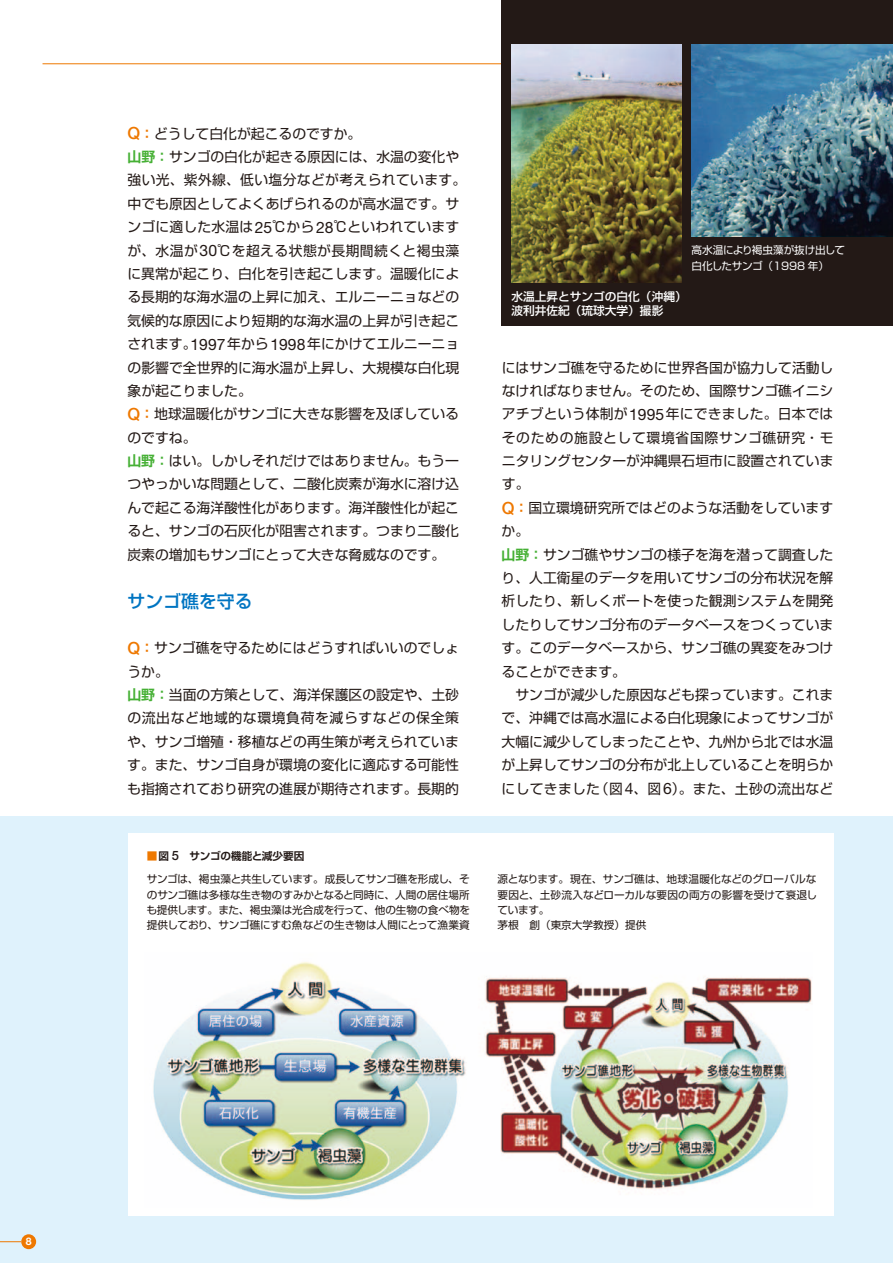
<style>
.page{position:relative;width:893px;height:1263px;background:#fff}
.page>*{position:absolute;margin:0;border:0;box-sizing:border-box;transform-origin:0 0}
.t1{font:500 17.85px "Shin Go Pro";color:#0075c2}
.t2{font:13.8px/23.4px "Shin Go Pro";color:#231916}
.t3{font:500 11.7px/14.9px "Shin Go Pro";color:#fff}
.t4{font:10.65px/15.5px "Shin Go Pro";color:#231916;text-align:justify}
.t5{font:10.65px/15.5px "Shin Go Pro";letter-spacing:-.02em;color:#fff}
.t6{font:700 10.65px "Shin Go Pro De";letter-spacing:-.01em;color:#231916}
.t7{font:700 10.5px "Helvetica Neue";color:#fff}
.s1{font-family:"Helvetica Neue";font-weight:500;font-size:16.8px;color:#ee7800}
.s2{font-family:"Shin Go Pro De";font-weight:700;color:#ee7800}
.s3{font-family:"Shin Go Pro De";font-weight:700;color:#46b035}
.s4{font-family:"Helvetica Neue";font-size:15.75px}
.s5{color:#ee7800}
.s6{font-family:"Helvetica Neue";font-weight:500;font-size:12.9px}
</style>
<div class="page">
<div style="left:0;top:816px;width:893px;height:447px;background:#dff2fc"></div>
<div style="left:128px;top:833px;width:705px;height:383px;background:#fff"></div>
<img style="left:153px;top:962px;width:659px;height:238px">
<svg style="left:0;top:1241px;width:21px;height:1px"></svg>
<div style="left:21px;top:1234px;width:15px;height:15px;background:#ee7800;border-radius:50%"></div>
<hr style="left:43px;top:64px;width:850px;height:1px;background:#ee7800">
<div style="left:502px;top:0;width:391px;height:325px;background:#231916"></div>
<img style="left:691px;top:45px;width:202px;height:191px">
<img style="left:511px;top:45px;width:170px;height:238px">
<p class="t2" style="left:127px;top:120px;width:340px"><span class="s1">Q</span><span class="s2">：</span>どうして白化が起こるのですか。<br><span class="s3">山野：</span>サンゴの白化が起きる原因には、水温の変化や強い光、紫外線、低い塩分などが考えられています。中でも原因としてよくあげられるのが高水温です。サンゴに適した水温は<span class="s4">25</span>℃から<span class="s4">28</span>℃といわれていますが、水温が<span class="s4">30</span>℃を超える状態が長期間続くと褐虫藻に異常が起こり、白化を引き起こします。温暖化による長期的な海水温の上昇に加え、エルニーニョなどの気候的な原因により短期的な海水温の上昇が引き起こされます。<span class="s4">1997</span>年から<span class="s4">1998</span>年にかけてエルニーニョの影響で全世界的に海水温が上昇し、大規模な白化現象が起こりました。<br><span class="s1">Q</span><span class="s2">：</span>地球温暖化がサンゴに大きな影響を及ぼしているのですね。<br><span class="s3">山野：</span>はい。しかしそれだけではありません。もう一つやっかいな問題として、二酸化炭素が海水に溶け込んで起こる海洋酸性化があります。海洋酸性化が起こると、サンゴの石灰化が阻害されます。つまり二酸化炭素の増加もサンゴにとって大きな脅威なのです。</p>
<p class="t1" style="left:128px;top:587px;width:127px">サンゴ礁を守る</p>
<p class="t2" style="left:127px;top:635px;width:333px"><span class="s1">Q</span><span class="s2">：</span>サンゴ礁を守るためにはどうすればいいのでしょうか。<br><span class="s3">山野：</span>当面の方策として、海洋保護区の設定や、土砂の流出など地域的な環境負荷を減らすなどの保全策や、サンゴ増殖・移植などの再生策が考えられています。また、サンゴ自身が環境の変化に適応する可能性も指摘されており研究の進展が期待されます。長期的</p>
<p class="t3" style="left:511px;top:287px;width:177px">水温上昇とサンゴの白化（沖縄）波利井佐紀（琉球大学）撮影</p>
<p class="t5" style="left:691px;top:241px;width:155px">高水温により褐虫藻が抜け出して白化したサンゴ（1998 年）</p>
<p class="t2" style="left:502px;top:354px;width:333px">にはサンゴ礁を守るために世界各国が協力して活動しなければなりません。そのため、国際サンゴ礁イニシアチブという体制が<span class="s4">1995</span>年にできました。日本ではそのための施設として環境省国際サンゴ礁研究・モニタリングセンターが沖縄県石垣市に設置されています。<br><span class="s1">Q</span><span class="s2">：</span>国立環境研究所ではどのような活動をしていますか。<br><span class="s3">山野：</span>サンゴ礁やサンゴの様子を海を潜って調査したり、人工衛星のデータを用いてサンゴの分布状況を解析したり、新しくボートを使った観測システムを開発したりしてサンゴ分布のデータベースをつくっています。このデータベースから、サンゴ礁の異変をみつけることができます。</p>
<p class="t2" style="left:502px;top:681px;width:333px;text-align:justify;text-indent:14px">サンゴが減少した原因なども探っています。これまで、沖縄では高水温による白化現象によってサンゴが大幅に減少してしまったことや、九州から北では水温が上昇してサンゴの分布が北上していることを明らかにしてきました（図<span class="s4">4</span>、図<span class="s4">6</span>）。また、土砂の流出など</p>
<p class="t6" style="left:147px;top:847px;width:159px"><span class="s5">■</span>図 <span class="s6">5</span> サンゴの機能と減少要因</p>
<p class="t4" style="left:146px;top:870px;width:325px">サンゴは、褐虫藻と共生しています。成長してサンゴ礁を形成し、そのサンゴ礁は多様な生き物のすみかとなると同時に、人間の居住場所も提供します。また、褐虫藻は光合成を行って、他の生物の食べ物を提供しており、サンゴ礁にすむ魚などの生き物は人間にとって漁業資</p>
<p class="t4" style="left:497px;top:870px;width:321px;text-align:left">源となります。現在、サンゴ礁は、地球温暖化などのグローバルな要因と、土砂流入などローカルな要因の両方の影響を受けて衰退しています。<br>茅根　創（東京大学教授）提供</p>
<p class="t7" style="left:26px;top:1235px;width:7px">8</p>
</div>
